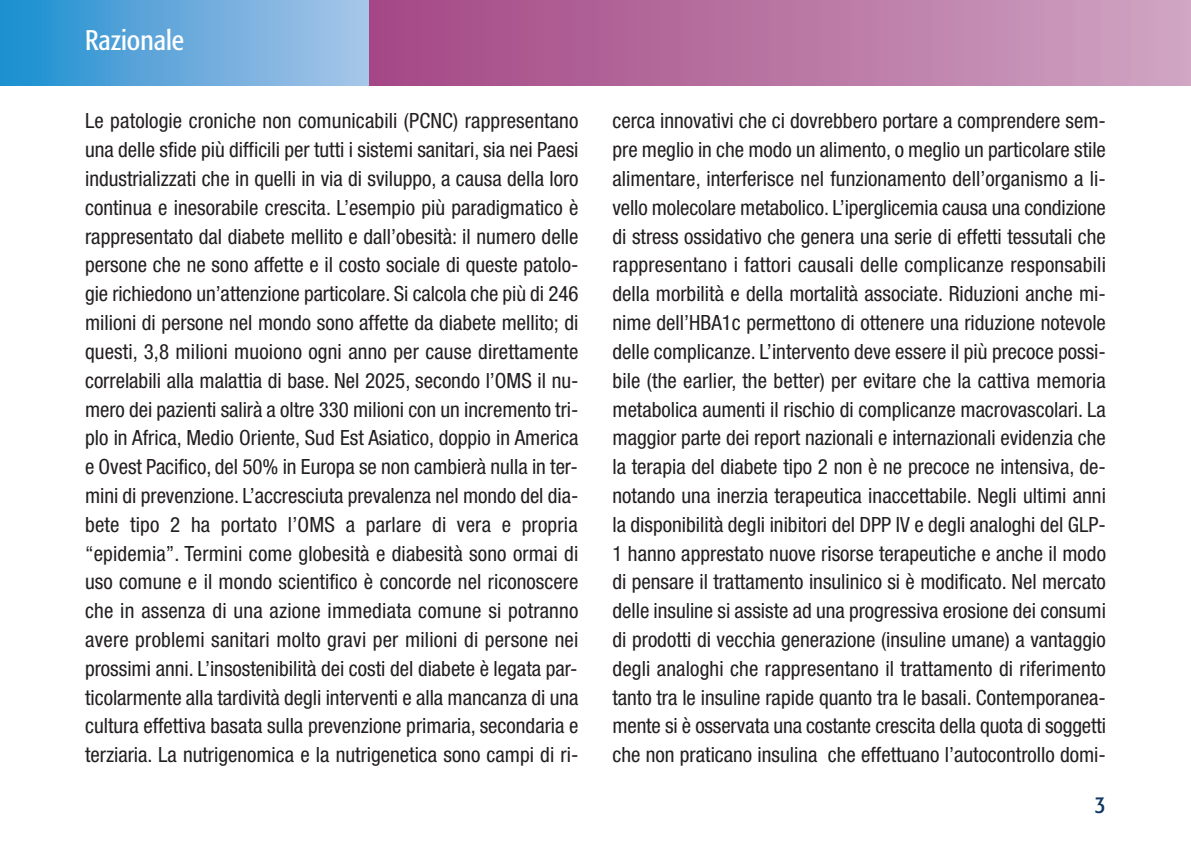
<style>
.page{position:relative;width:1191px;height:851px;background:#fff}
.page>*{position:absolute;margin:0;border:0;box-sizing:border-box;transform-origin:0 0}
.t1{font:condensed 28px "Formata";color:#fff}
.t2{font:condensed 24px "Formata";color:#0c3761}
.t3{font:condensed 21px/28.8px "Helvetica Neue";color:#231f20;text-align:justify}
</style>
<div class="page">
<div style="left:363px;top:0;width:828px;height:85px;background:linear-gradient(to right,#a34684,#cfa4c2)"></div>
<div style="left:0;top:0;width:369px;height:85px;background:linear-gradient(to right,#1d8ed0,#acc5e8)"></div>
<h1 class="t1" style="left:85px;top:29px;width:100px">Razionale</h1>
<p class="t3" style="left:85px;top:108px;width:495px">Le patologie croniche non comunicabili (PCNC) rappresentano una delle sfide più difficili per tutti i sistemi sanitari, sia nei Paesi industrializzati che in quelli in via di sviluppo, a causa della loro continua e inesorabile crescita. L’esempio più paradigmatico è rappresentato dal diabete mellito e dall’obesità: il numero delle persone che ne sono affette e il costo sociale di queste patolo&shy;gie richiedono un’attenzione particolare. Si calcola che più di 246 milioni di persone nel mondo sono affette da diabete mellito; di questi, 3,8 milioni muoiono ogni anno per cause direttamente correlabili alla malattia di base. Nel 2025, secondo l’OMS il nu&shy;mero dei pazienti salirà a oltre 330 milioni con un incremento tri&shy;plo in Africa, Medio Oriente, Sud Est Asiatico, doppio in America e Ovest Pacifico, del 50% in Europa se non cambierà nulla in ter&shy;mini di prevenzione. L’accresciuta prevalenza nel mondo del dia&shy;bete tipo 2 ha portato l’OMS a parlare di vera e propria “epidemia”. Termini come globesità e diabesità sono ormai di uso comune e il mondo scientifico è concorde nel riconoscere che in assenza di una azione immediata comune si potranno avere problemi sanitari molto gravi per milioni di persone nei prossimi anni. L’insostenibilità dei costi del diabete è legata par&shy;ticolarmente alla tardività degli interventi e alla mancanza di una cultura effettiva basata sulla prevenzione primaria, secondaria e terziaria. La nutrigenomica e la nutrigenetica sono campi di ri-</p>
<p class="t3" style="left:612px;top:108px;width:495px">cerca innovativi che ci dovrebbero portare a comprendere sem&shy;pre meglio in che modo un alimento, o meglio un particolare stile alimentare, interferisce nel funzionamento dell’organismo a li&shy;vello molecolare metabolico. L’iperglicemia causa una condizione di stress ossidativo che genera una serie di effetti tessutali che rappresentano i fattori causali delle complicanze responsabili della morbilità e della mortalità associate. Riduzioni anche mi&shy;nime dell’HBA1c permettono di ottenere una riduzione notevole delle complicanze. L’intervento deve essere il più precoce possi&shy;bile (the earlier, the better) per evitare che la cattiva memoria metabolica aumenti il rischio di complicanze macrovascolari. La maggior parte dei report nazionali e internazionali evidenzia che la terapia del diabete tipo 2 non è ne precoce ne intensiva, de&shy;notando una inerzia terapeutica inaccettabile. Negli ultimi anni la disponibilità degli inibitori del DPP IV e degli analoghi del GLP-1 hanno apprestato nuove risorse terapeutiche e anche il modo di pensare il trattamento insulinico si è modificato. Nel mercato delle insuline si assiste ad una progressiva erosione dei consumi di prodotti di vecchia generazione (insuline umane) a vantaggio degli analoghi che rappresentano il trattamento di riferimento tanto tra le insuline rapide quanto tra le basali. Contemporanea&shy;mente si è osservata una costante crescita della quota di soggetti che non praticano insulina che effettuano l’autocontrollo domi-</p>
<p class="t2" style="left:1095px;top:794px;width:12px">3</p>
</div>
